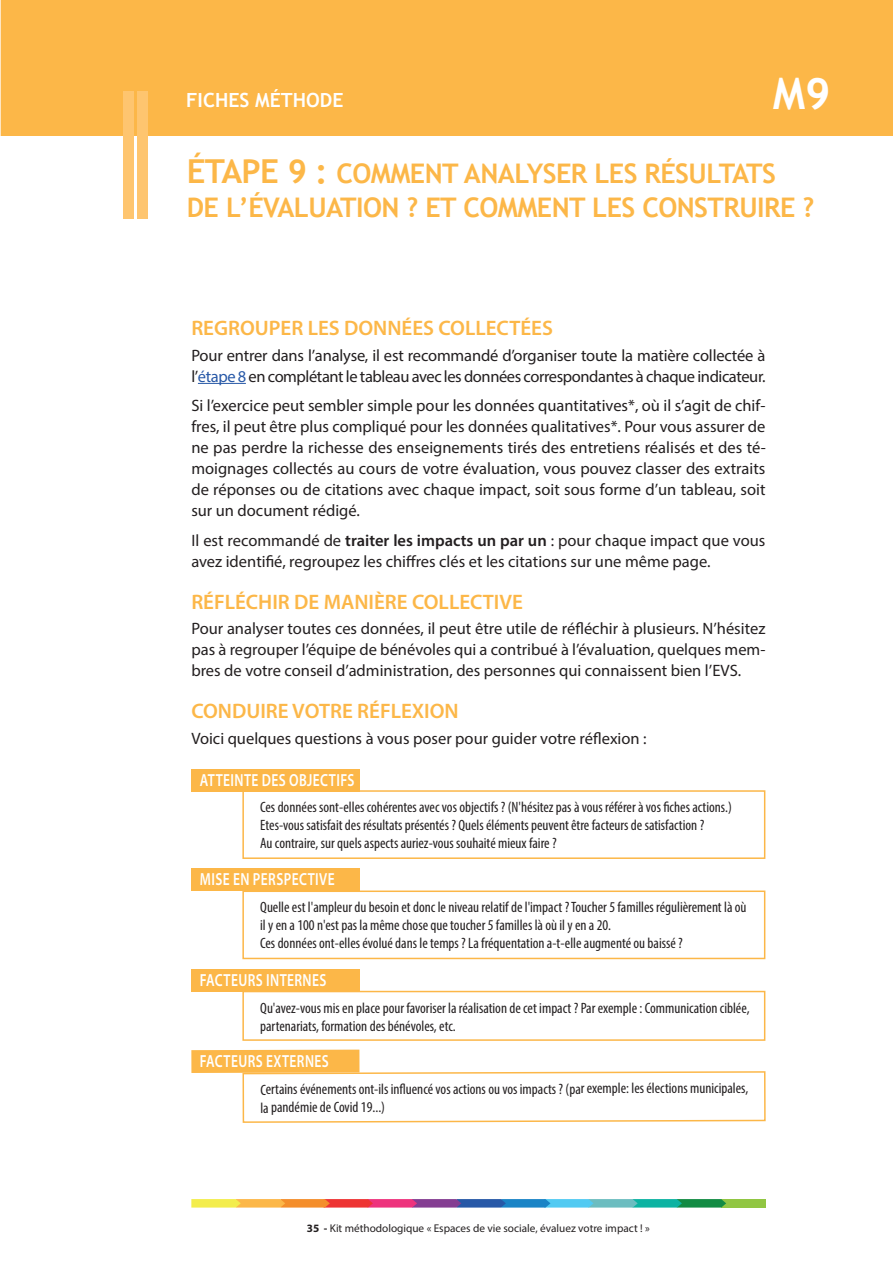
<style>
.page{position:relative;width:893px;height:1267px;background:#fff}
.page>*{position:absolute;margin:0;border:0;box-sizing:border-box;transform-origin:0 0}
.t1{font:700 43.5px "Trebuchet MS";color:#fff}
.t2{font:700 27px/34.5px "Trebuchet MS";letter-spacing:-.02em;color:#fcb748}
.t3{font:600 21px "Myriad Pro";color:#fcb748}
.t4{font:700 19.5px "Trebuchet MS";color:#fff}
.t5{font:600 17.55px "Myriad Pro";letter-spacing:.03em;color:#fff;scale:.77 1}
.t6{font:16.5px/21px "Myriad Pro";color:#231f20;text-align:justify}
.t7{font:16.5px/21px "Myriad Pro";letter-spacing:-.025em;color:#231f20}
.t8{font:condensed 15px/18px "Myriad Pro";color:#231f20}
.t9{font:11.25px "Myriad Pro";color:#231f20}
.s1{font-size:33px}
.s2{color:#2758a7}
.s3{font-weight:600}
.s4{font-weight:700}
</style>
<div class="page">
<div style="left:721px;top:1199px;width:44px;height:9px;background:#91c643"></div>
<svg style="left:191px;top:1199px;width:535px;height:9px;background:#8e9086"></svg>
<hr style="left:198px;top:383px;width:48px;height:1px;background:#2758a7">
<div style="left:242px;top:790px;width:523px;height:69px;border:2px solid #fcb748"></div>
<div style="left:191px;top:769px;width:168px;height:23px;background:#fcb748"></div>
<div style="left:191px;top:868px;width:168px;height:23px;background:#fcb748"></div>
<div style="left:191px;top:969px;width:168px;height:23px;background:#fcb748"></div>
<div style="left:242px;top:891px;width:523px;height:68px;border:2px solid #fcb748"></div>
<div style="left:242px;top:991px;width:523px;height:50px;border:2px solid #fcb748"></div>
<svg style="left:191px;top:1050px;width:575px;height:73px"></svg>
<hr style="left:0;top:0;width:1px;height:135px;background:#fee6c3">
<div style="left:1px;top:0;width:892px;height:135px;background:#fcb748"></div>
<div style="left:137px;top:91px;width:11px;height:128px;background:#fec56f"></div>
<div style="left:123px;top:91px;width:11px;height:128px;background:#fec56f"></div>
<p class="t4" style="left:186px;top:89px;width:159px">FICHES MÉTHODE</p>
<p class="t1" style="left:773px;top:68px;width:59px">M9</p>
<p class="t2" style="left:187px;top:156px;width:629px"><span class="s1">ÉTAPE 9 :</span> COMMENT ANALYSER LES RÉSULTATS<br>DE L’ÉVALUATION ? ET COMMENT LES CONSTRUIRE ?</p>
<p class="t3" style="left:191px;top:320px;width:363px">REGROUPER LES DONNÉES COLLECTÉES</p>
<p class="t7" style="left:191px;top:346px;width:576px">Pour entrer dans l’analyse, il est recommandé d’organiser toute la matière collectée à l’<span class="s2">étape 8</span> en complétant le tableau avec les données correspondantes à chaque indicateur.</p>
<p class="t6" style="left:191px;top:396px;width:576px">Si l’exercice peut sembler simple pour les données quantitatives*, où il s’agit de chif&shy;fres, il peut être plus compliqué pour les données qualitatives*. Pour vous assurer de ne pas perdre la richesse des enseignements tirés des entretiens réalisés et des té&shy;moignages collectés au cours de votre évaluation, vous pouvez classer des extraits de réponses ou de citations avec chaque impact, soit sous forme d’un tableau, soit sur un document rédigé.</p>
<p class="t6" style="left:191px;top:531px;width:576px">Il est recommandé de <span class="s3">traiter les impacts un par un</span> : pour chaque impact que vous avez identifié, regroupez les chiffres clés et les citations sur une même page.</p>
<p class="t3" style="left:191px;top:594px;width:333px">RÉFLÉCHIR DE MANIÈRE COLLECTIVE</p>
<p class="t6" style="left:191px;top:619px;width:576px">Pour analyser toutes ces données, il peut être utile de réfléchir à plusieurs. N’hésitez pas à regrouper l’équipe de bénévoles qui a contribué à l’évaluation, quelques mem&shy;bres de votre conseil d’administration, des personnes qui connaissent bien l’EVS.</p>
<p class="t3" style="left:191px;top:703px;width:269px">CONDUIRE VOTRE RÉFLEXION</p>
<p class="t6" style="left:191px;top:729px;width:457px">Voici quelques questions à vous poser pour guider votre réflexion :</p>
<p class="t5" style="left:200px;top:773px;width:202px">ATTEINTE DES OBJECTIFS</p>
<p class="t8" style="left:260px;top:799px;width:473px">Ces données sont-elles cohérentes avec vos objectifs ? (N'hésitez pas à vous référer à vos fiches actions.)</p>
<p class="t8" style="left:260px;top:817px;width:446px">Etes-vous satisfait des résultats présentés ? Quels éléments peuvent être facteurs de satisfaction ?</p>
<p class="t8" style="left:260px;top:835px;width:298px">Au contraire, sur quels aspects auriez-vous souhaité mieux faire ?</p>
<p class="t5" style="left:200px;top:873px;width:176px">MISE EN PERSPECTIVE</p>
<p class="t8" style="left:260px;top:900px;width:488px">Quelle est l'ampleur du besoin et donc le niveau relatif de l'impact ? Toucher 5 familles régulièrement là où il y en a 100 n'est pas la même chose que toucher 5 familles là où il y en a 20.</p>
<p class="t8" style="left:260px;top:936px;width:424px">Ces données ont-elles évolué dans le temps ? La fréquentation a-t-elle augmenté ou baissé ?</p>
<p class="t5" style="left:200px;top:974px;width:166px">FACTEURS INTERNES</p>
<p class="t8" style="left:260px;top:1000px;width:491px">Qu'avez-vous mis en place pour favoriser la réalisation de cet impact ? Par exemple : Communication ciblée, partenariats, formation des bénévoles, etc.</p>
<p class="t5" style="left:200px;top:1054px;width:169px">FACTEURS EXTERNES</p>
<p class="t8" style="left:260px;top:1081px;width:489px;line-height:18.6px">Certains événements ont-ils influencé vos actions ou vos impacts ? (par exemple: les élections municipales, la pandémie de Covid 19...)</p>
<p class="t9" style="left:307px;top:1224px;width:344px"><span class="s4">35 -</span> Kit méthodologique « Espaces de vie sociale, évaluez votre impact ! »</p>
</div>
